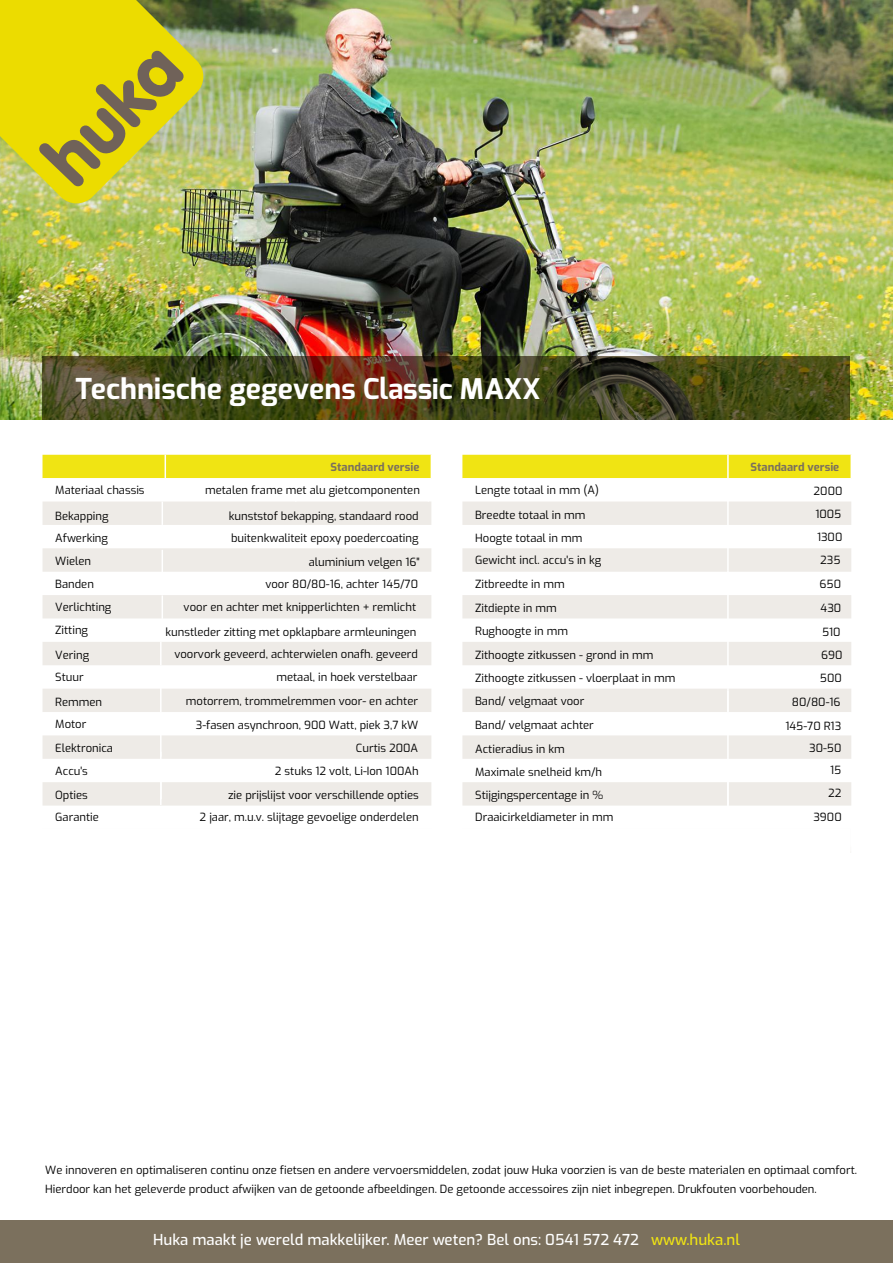
<style>
.page{position:relative;width:893px;height:1263px;background:#fff}
.page>*{position:absolute;margin:0;border:0;box-sizing:border-box;transform-origin:0 0}
.t1{font:700 28.5px "Exo";color:#fff}
.t2{font:500 15px "Exo";color:#fff}
.t3{font:11.25px/23.4px "Exo";color:#000}
.t4{font:11.25px "Exo";color:#000}
.t5{font:700 11.25px "Exo";color:#7b705d}
.s1{font-style:inherit}
.s2{color:#f0e413}
</style>
<div class="page">
<img style="left:0;top:0;width:893px;height:420px">
<svg style="left:0;top:0;width:203px;height:203px;background:#cdc428"></svg>
<div style="left:0;top:1220px;width:893px;height:43px;background:#7b705d"></div>
<svg style="left:43px;top:356px;width:807px;height:63px;background:#46431b"></svg>
<svg style="left:43px;top:548px;width:388px;height:258px;fill:#eeebe7"></svg>
<svg style="left:43px;top:455px;width:388px;height:70px"></svg>
<svg style="left:162px;top:550px;width:1px;height:23px"></svg>
<hr style="left:160px;top:733px;width:2px;height:24px;background:#fff">
<hr style="left:160px;top:776px;width:2px;height:23px;background:#fff">
<hr style="left:160px;top:781px;width:2px;height:24px;background:#fff">
<div style="left:462px;top:455px;width:388px;height:23px;background:#f0e413"></div>
<svg style="left:462px;top:501px;width:389px;height:305px;fill:#eeebe7"></svg>
<hr style="left:727px;top:455px;width:2px;height:23px;background:#fff">
<hr style="left:727px;top:497px;width:2px;height:38px;background:#fff">
<hr style="left:727px;top:547px;width:2px;height:24px;background:#fff">
<hr style="left:727px;top:571px;width:2px;height:23px;background:#fff">
<hr style="left:727px;top:595px;width:2px;height:35px;background:#fff">
<hr style="left:727px;top:640px;width:2px;height:34px;background:#fff">
<hr style="left:727px;top:688px;width:2px;height:24px;background:#fff">
<hr style="left:727px;top:691px;width:2px;height:23px;background:#fff">
<hr style="left:727px;top:734px;width:2px;height:23px;background:#fff">
<hr style="left:727px;top:757px;width:2px;height:23px;background:#fff">
<hr style="left:727px;top:800px;width:2px;height:24px;background:#fff">
<svg style="left:162px;top:595px;width:1px;height:24px"></svg>
<hr style="left:727px;top:665px;width:2px;height:23px;background:#fff">
<hr style="left:160px;top:687px;width:2px;height:32px;background:#fff">
<hr style="left:160px;top:752px;width:2px;height:23px;background:#fff">
<hr style="left:727px;top:780px;width:2px;height:24px;background:#fff">
<hr style="left:160px;top:642px;width:2px;height:23px;background:#fff">
<h1 class="t1" style="left:75px;top:367px;width:466px">Technische gegevens Classic MAXX</h1>
<p class="t5" style="left:331px;top:458px;width:90px">Standaard versie</p>
<p class="t5" style="left:750px;top:458px;width:90px">Standaard versie</p>
<p class="t3" style="left:475px;top:478px;width:125px">Lengte totaal in mm (A)</p>
<p class="t4" style="left:814px;top:483px;width:30px">2000</p>
<p class="t3" style="left:475px;top:503px;width:112px">Breedte totaal in mm</p>
<p class="t4" style="left:815px;top:506px;width:27px">1005</p>
<p class="t3" style="left:475px;top:547px;width:128px">Gewicht incl. accu's in kg</p>
<p class="t4" style="left:820px;top:552px;width:22px">235</p>
<p class="t3" style="left:475px;top:572px;width:91px">Zitbreedte in mm</p>
<p class="t3" style="left:820px;top:571px;width:23px">6<span class="s1">5</span>0</p>
<p class="t3" style="left:475px;top:595px;width:202px">Zitdiepte in mm<br>Rughoogte in mm<br>Zithoogte zitkussen - grond in mm<br>Zithoogte zitkussen - vloerplaat in mm<br>Band/ velgmaat voor</p>
<p class="t3" style="left:475px;top:736px;width:128px">Actieradius in km<br>Maximale snelheid km/h</p>
<p class="t3" style="left:55px;top:478px;width:91px">Materiaal chassis</p>
<p class="t3" style="left:205px;top:478px;width:216px">metalen frame met alu gietcomponenten</p>
<p class="t3" style="left:55px;top:525px;width:54px">Afwerking</p>
<p class="t3" style="left:231px;top:525px;width:189px">buitenkwaliteit epoxy poedercoating</p>
<p class="t3" style="left:55px;top:548px;width:37px">Wielen</p>
<p class="t3" style="left:309px;top:549px;width:112px">aluminium velgen 16"</p>
<p class="t3" style="left:55px;top:594px;width:58px">Verlichting</p>
<p class="t3" style="left:184px;top:595px;width:234px">voor en achter met knipperlichten <span class="s1">+ remlicht</span></p>
<p class="t3" style="left:55px;top:618px;width:34px">Zitting</p>
<p class="t3" style="left:55px;top:504px;width:55px">Bekapping</p>
<p class="t3" style="left:229px;top:504px;width:191px">kunststof bekapping, standaard rood</p>
<p class="t3" style="left:475px;top:525px;width:109px">Hoogte totaal in mm</p>
<p class="t3" style="left:817px;top:524px;width:27px">1<span class="s1">3</span>00</p>
<p class="t3" style="left:55px;top:571px;width:40px">Banden</p>
<p class="t4" style="left:265px;top:575px;width:154px">voor 80/80-16, achter 145/70</p>
<p class="t3" style="left:821px;top:596px;width:22px">430<br>510</p>
<p class="t3" style="left:820px;top:665px;width:23px">500</p>
<p class="t4" style="left:792px;top:693px;width:50px">80/80-16</p>
<p class="t3" style="left:166px;top:619px;width:252px">kunstleder zitting met opklapbare armleuningen</p>
<p class="t3" style="left:55px;top:642px;width:35px">Vering</p>
<p class="t3" style="left:174px;top:642px;width:245px">voorvork geveerd, achterwielen onafh. geveerd</p>
<p class="t4" style="left:821px;top:647px;width:23px">690</p>
<p class="t3" style="left:55px;top:689px;width:48px">Remmen</p>
<p class="t3" style="left:186px;top:688px;width:234px">motorrem, trommelremmen voor- en achter</p>
<p class="t3" style="left:55px;top:711px;width:33px">Motor</p>
<p class="t3" style="left:196px;top:712px;width:224px"><span class="s1">3-fasen</span> asynchroon, 900 Watt, piek 3,7 kW</p>
<p class="t3" style="left:55px;top:735px;width:59px">Elektronica</p>
<p class="t3" style="left:356px;top:735px;width:64px">Curtis 200A</p>
<p class="t3" style="left:55px;top:758px;width:34px">Accu's</p>
<p class="t3" style="left:275px;top:759px;width:145px">2 stuks 12 volt, <span class="s1">Li-Ion 100Ah</span></p>
<p class="t3" style="left:55px;top:665px;width:30px">Stuur</p>
<p class="t3" style="left:276px;top:664px;width:143px">metaal, in hoek verstelbaar</p>
<p class="t3" style="left:475px;top:713px;width:120px">Band/ velgmaat achter</p>
<p class="t4" style="left:785px;top:717px;width:57px">145-70 R13</p>
<p class="t3" style="left:809px;top:736px;width:34px;line-height:22.5px;text-align:right">30-50<br>15</p>
<p class="t4" style="left:828px;top:784px;width:15px">22</p>
<p class="t3" style="left:475px;top:783px;width:140px;line-height:22.2px">Stijgingspercentage in %<br>Draaicirkeldiameter in mm</p>
<p class="t3" style="left:55px;top:783px;width:34px">Opties</p>
<p class="t3" style="left:228px;top:783px;width:192px">zie prijslijst voor verschillende opties</p>
<p class="t3" style="left:55px;top:805px;width:45px">Garantie</p>
<p class="t3" style="left:200px;top:805px;width:221px">2 jaar, m.u.v. slijtage gevoelige onderdelen</p>
<p class="t3" style="left:813px;top:804px;width:30px">3<span class="s1">9</span>00</p>
<p class="t3" style="left:45px;top:1159px;width:813px;line-height:19.5px">We innoveren en optimaliseren continu onze fietsen en andere vervoersmiddelen, zodat jouw Huka voorzien is van de beste materialen en optimaal comfort.<br>Hierdoor kan het geleverde product afwijken van de getoonde afbeeldingen. De getoonde accessoires zijn niet inbegrepen. Drukfouten voorbehouden.</p>
<h2 class="t2" style="left:153px;top:1228px;width:588px">Huka maakt je wereld makkelijker. Meer weten? Bel ons: 0541 572 472 <span class="s2">www.huka.nl</span></h2>
</div>
